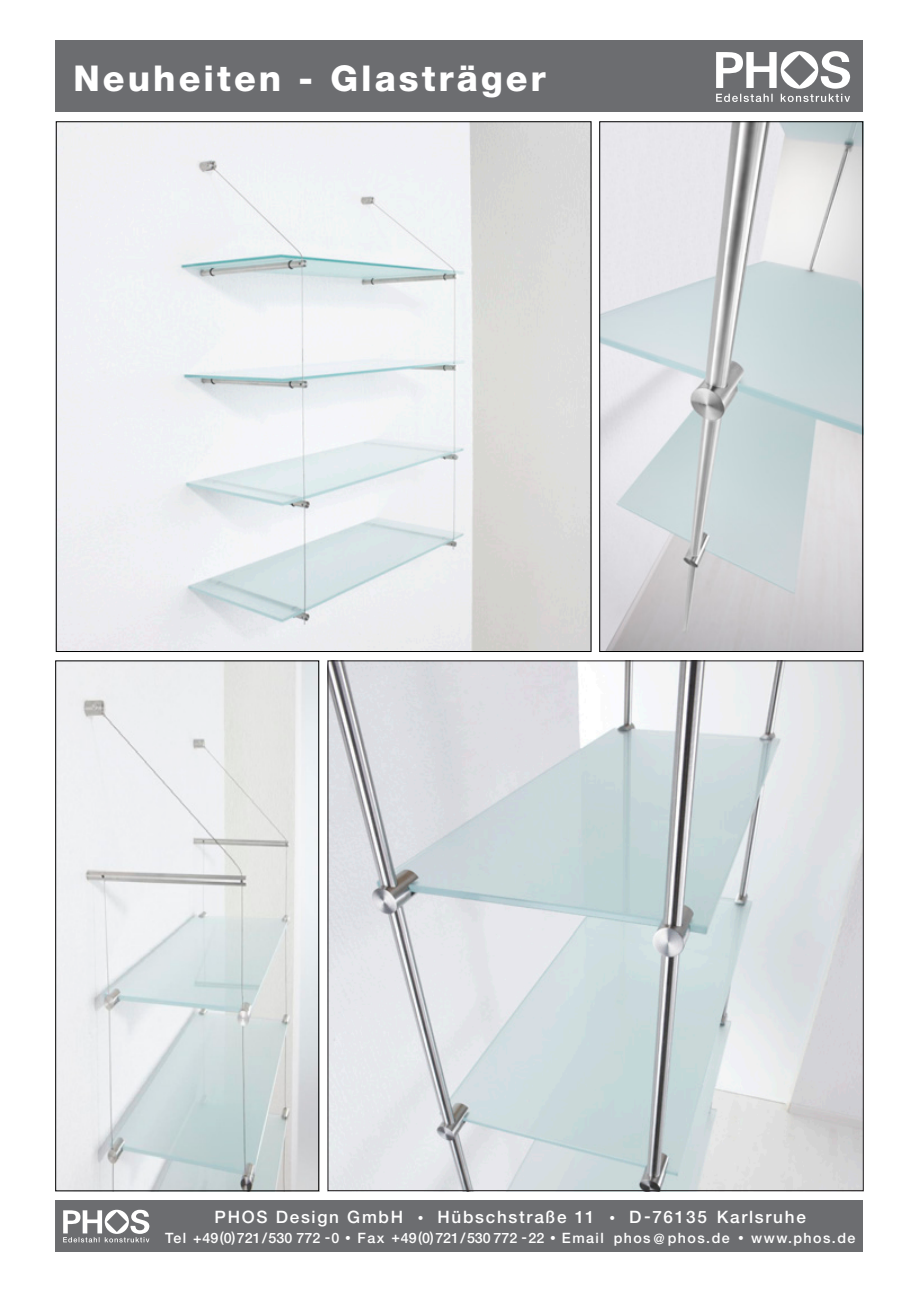
<style>
.page{position:relative;width:919px;height:1289px;background:#fff}
.page>*{position:absolute;margin:0;border:0;box-sizing:border-box;transform-origin:0 0}
.t1{font:800 35.7px "Helvetica Neue";letter-spacing:.085em;color:#fff}
.t2{font:500 17.1px "Helvetica Neue";letter-spacing:.1em;color:#fff}
.t3{font:500 14.25px "Helvetica Neue";letter-spacing:.1em;color:#fff}
.s1{font-size:11.4px}
</style>
<div class="page">
<div style="left:55px;top:40px;width:808px;height:72px;background:#6c6d70"></div>
<img style="left:329px;top:662px;width:532px;height:526px">
<img style="left:57px;top:662px;width:260px;height:527px">
<div style="left:55px;top:660px;width:264px;height:531px;border:1px solid #000"></div>
<img style="left:601px;top:123px;width:260px;height:527px">
<div style="left:599px;top:121px;width:264px;height:531px;border:1px solid #000"></div>
<img style="left:58px;top:123px;width:531px;height:527px">
<svg style="left:716px;top:51px;width:134px;height:51px"></svg>
<div style="left:55px;top:1200px;width:808px;height:51px;background:#6c6d70"></div>
<svg style="left:63px;top:1209px;width:86px;height:33px"></svg>
<h1 class="t1" style="left:73px;top:57px;width:474px">Neuheiten - Glasträger</h1>
<p class="t2" style="left:214px;top:1206px;width:592px">PHOS Design GmbH <span class="s1">•</span> Hübschstraße 11 <span class="s1">•</span> D-76135 Karlsruhe</p>
<p class="t3" style="left:165px;top:1229px;width:691px">Tel +49(0)721/530 772 -0 <span class="s1">•</span> Fax +49(0)721/530 772 -22 <span class="s1">•</span> Email phos@phos.de <span class="s1">•</span> www.phos.de</p>
</div>
